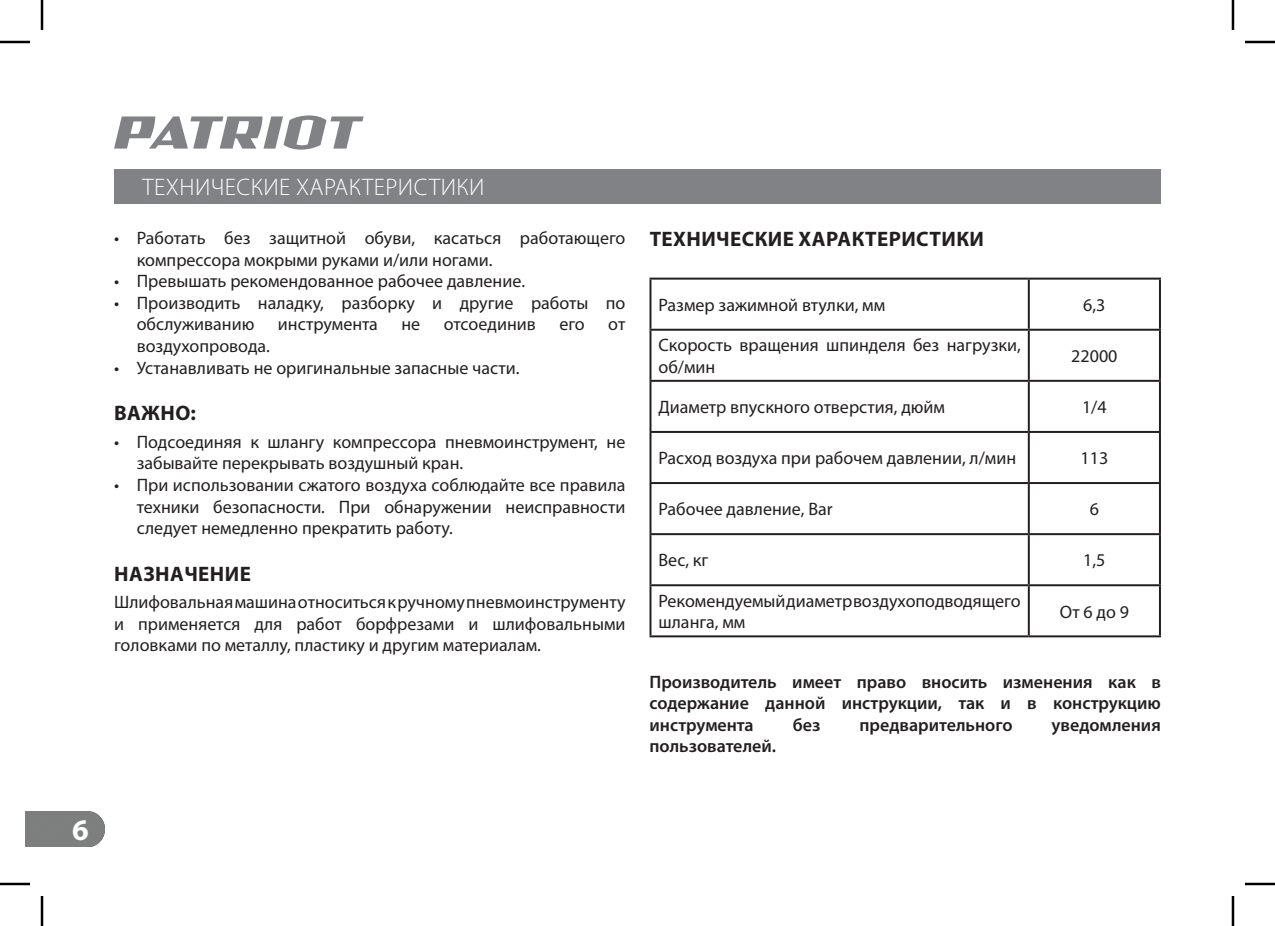
<style>
.page{position:relative;width:1275px;height:926px;background:#fff}
.page>*{position:absolute;margin:0;border:0;box-sizing:border-box;transform-origin:0 0}
.t1{font:700 30px "Myriad Pro";color:#fff}
.t2{font:300 24px "Myriad Pro";letter-spacing:.02em;color:#fff}
.t3{font:700 21px "Myriad Pro";letter-spacing:.02em;color:#231f20}
.t4{font:18px/21.6px "Myriad Pro";color:#231f20}
.t5{font:600 18px/21.6px "Myriad Pro";color:#231f20;text-align:justify}
</style>
<div class="page">
<div style="left:114px;top:169px;width:1047px;height:34px;background:#808285"></div>
<div style="left:25px;top:812px;width:79px;height:35px;background:#7d7e7e"></div>
<svg style="left:114px;top:115px;width:249px;height:35px"></svg>
<hr style="left:649px;top:278px;width:379px;height:2px;background:#231f20">
<hr style="left:649px;top:280px;width:2px;height:49px;background:#231f20">
<hr style="left:1028px;top:278px;width:133px;height:2px;background:#231f20">
<hr style="left:1027px;top:280px;width:2px;height:49px;background:#231f20">
<hr style="left:1159px;top:280px;width:2px;height:49px;background:#231f20">
<hr style="left:649px;top:329px;width:379px;height:2px;background:#231f20">
<hr style="left:649px;top:331px;width:2px;height:49px;background:#231f20">
<hr style="left:1028px;top:329px;width:133px;height:2px;background:#231f20">
<hr style="left:1027px;top:331px;width:2px;height:49px;background:#231f20">
<hr style="left:1159px;top:331px;width:2px;height:49px;background:#231f20">
<hr style="left:649px;top:380px;width:379px;height:2px;background:#231f20">
<hr style="left:649px;top:382px;width:2px;height:49px;background:#231f20">
<hr style="left:1028px;top:380px;width:133px;height:2px;background:#231f20">
<hr style="left:1027px;top:382px;width:2px;height:49px;background:#231f20">
<hr style="left:1159px;top:382px;width:2px;height:49px;background:#231f20">
<hr style="left:649px;top:431px;width:379px;height:2px;background:#231f20">
<hr style="left:649px;top:433px;width:2px;height:49px;background:#231f20">
<hr style="left:1028px;top:431px;width:133px;height:2px;background:#231f20">
<hr style="left:1027px;top:433px;width:2px;height:49px;background:#231f20">
<hr style="left:1159px;top:433px;width:2px;height:49px;background:#231f20">
<hr style="left:649px;top:482px;width:379px;height:2px;background:#231f20">
<hr style="left:649px;top:484px;width:2px;height:49px;background:#231f20">
<hr style="left:1028px;top:482px;width:133px;height:2px;background:#231f20">
<hr style="left:1027px;top:484px;width:2px;height:49px;background:#231f20">
<hr style="left:1159px;top:484px;width:2px;height:49px;background:#231f20">
<hr style="left:649px;top:533px;width:379px;height:2px;background:#231f20">
<hr style="left:649px;top:535px;width:2px;height:49px;background:#231f20">
<hr style="left:1028px;top:533px;width:133px;height:2px;background:#231f20">
<hr style="left:1027px;top:535px;width:2px;height:49px;background:#231f20">
<hr style="left:1159px;top:535px;width:2px;height:49px;background:#231f20">
<hr style="left:649px;top:584px;width:379px;height:2px;background:#231f20">
<hr style="left:649px;top:586px;width:2px;height:49px;background:#231f20">
<hr style="left:1028px;top:584px;width:133px;height:2px;background:#231f20">
<hr style="left:1027px;top:586px;width:2px;height:49px;background:#231f20">
<hr style="left:1159px;top:586px;width:2px;height:49px;background:#231f20">
<hr style="left:649px;top:635px;width:379px;height:2px;background:#231f20">
<hr style="left:1028px;top:635px;width:133px;height:2px;background:#231f20">
<hr style="left:0;top:41px;width:30px;height:2px;background:#000">
<hr style="left:1245px;top:41px;width:30px;height:2px;background:#000">
<hr style="left:0;top:883px;width:30px;height:2px;background:#000">
<hr style="left:1245px;top:883px;width:30px;height:2px;background:#000">
<hr style="left:41px;top:0;width:2px;height:30px;background:#000">
<hr style="left:41px;top:896px;width:2px;height:30px;background:#000">
<hr style="left:1231px;top:0;width:3px;height:30px;background:#000">
<hr style="left:1231px;top:896px;width:3px;height:30px;background:#000">
<h2 class="t2" style="left:143px;top:176px;width:343px">ТЕХНИЧЕСКИЕ ХАРАКТЕРИСТИКИ</h2>
<p class="t4" style="left:137px;top:228px;width:490px;text-indent:-23px">• Работать без защитной обуви, касаться работающего компрессора мокрыми руками и/или ногами.</p>
<p class="t4" style="left:114px;top:271px;width:412px">• Превышать рекомендованное рабочее давление.</p>
<p class="t4" style="left:137px;top:293px;width:490px;text-indent:-23px">• Производить наладку, разборку и другие работы по обслуживанию</p>
<p class="t4" style="left:278px;top:314px;width:101px">инструмента</p>
<p class="t4" style="left:401px;top:314px;width:20px">не</p>
<p class="t4" style="left:444px;top:314px;width:93px">отсоединив</p>
<p class="t4" style="left:559px;top:314px;width:27px">его</p>
<p class="t4" style="left:608px;top:314px;width:19px">от</p>
<p class="t4" style="left:137px;top:336px;width:135px">воздухопровода.</p>
<p class="t4" style="left:114px;top:357px;width:407px">• Устанавливать не оригинальные запасные части.</p>
<p class="t3" style="left:114px;top:403px;width:83px">ВАЖНО:</p>
<p class="t4" style="left:137px;top:432px;width:490px;text-indent:-23px">• Подсоединяя к шлангу компрессора пневмоинструмент, не забывайте перекрывать воздушный кран.</p>
<p class="t4" style="left:137px;top:475px;width:490px;text-align:justify;text-indent:-23px">• При использовании сжатого воздуха соблюдайте все правила техники безопасности. При обнаружении неисправности следует немедленно прекратить работу.</p>
<p class="t3" style="left:114px;top:563px;width:138px">НАЗНАЧЕНИЕ</p>
<p class="t4" style="left:114px;top:592px;width:513px;text-align:justify">Шлифовальная машина относиться к ручному пневмоинструменту и применяется для работ борфрезами и шлифовальными головками по металлу, пластику и другим материалам.</p>
<p class="t3" style="left:649px;top:229px;width:336px">ТЕХНИЧЕСКИЕ ХАРАКТЕРИСТИКИ</p>
<p class="t4" style="left:658px;top:295px;width:228px">Размер зажимной втулки, мм</p>
<p class="t4" style="left:1083px;top:295px;width:24px">6,3</p>
<p class="t4" style="left:658px;top:335px;width:364px">Скорость вращения шпинделя без нагрузки, об/мин</p>
<p class="t4" style="left:1071px;top:346px;width:48px">22000</p>
<p class="t4" style="left:658px;top:397px;width:288px">Диаметр впускного отверстия, дюйм</p>
<p class="t4" style="left:1082px;top:397px;width:26px">1/4</p>
<p class="t4" style="left:658px;top:448px;width:359px">Расход воздуха при рабочем давлении, л/мин</p>
<p class="t4" style="left:1080px;top:448px;width:29px">113</p>
<p class="t4" style="left:658px;top:499px;width:176px">Рабочее давление, Bar</p>
<p class="t4" style="left:1089px;top:499px;width:11px">6</p>
<p class="t4" style="left:658px;top:550px;width:51px">Вес, кг</p>
<p class="t4" style="left:1083px;top:550px;width:24px">1,5</p>
<p class="t4" style="left:658px;top:591px;width:364px">Рекомендуемый диаметр воздухоподводящего шланга, мм</p>
<p class="t4" style="left:1059px;top:601px;width:71px">От 6 до 9</p>
<p class="t5" style="left:649px;top:670px;width:513px">Производитель имеет право вносить изменения как в содержание данной инструкции, так и в конструкцию инструмента</p>
<p class="t5" style="left:793px;top:713px;width:29px">без</p>
<p class="t5" style="left:859px;top:713px;width:154px">предварительного</p>
<p class="t5" style="left:1051px;top:713px;width:111px">уведомления</p>
<p class="t5" style="left:649px;top:735px;width:128px">пользователей.</p>
<h1 class="t1" style="left:72px;top:815px;width:18px">6</h1>
</div>
